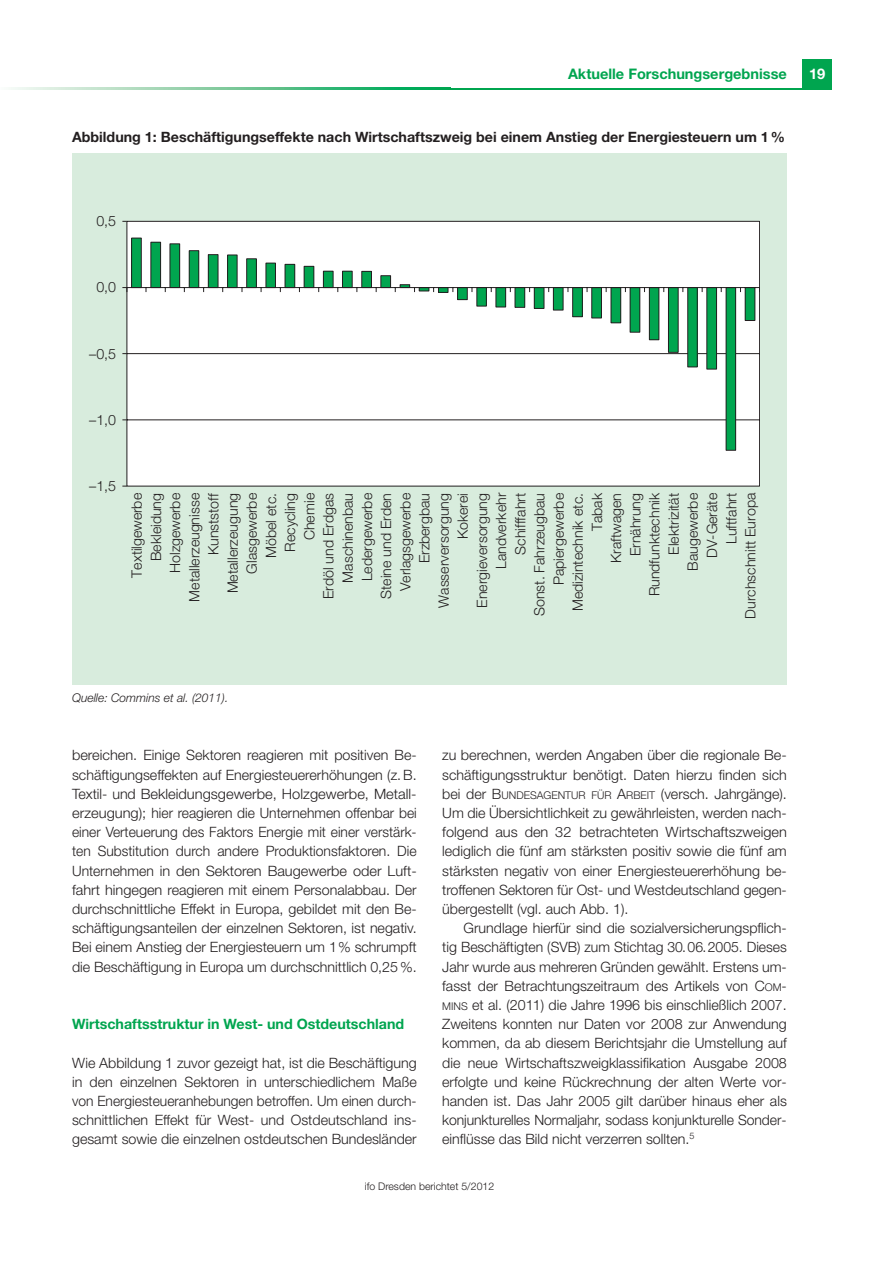
<style>
.page{position:relative;width:893px;height:1263px;background:#fff}
.page>*{position:absolute;margin:0;border:0;box-sizing:border-box;transform-origin:0 0}
.t1{font:700 14.7px "Helvetica Neue";color:#fff}
.t2{font:700 14.55px "Helvetica Neue";color:#00a54f}
.t3{font:300 14.25px/19.2px "Helvetica Neue";color:#231f20;text-align:justify}
.t4{font:700 14.25px "Helvetica Neue";color:#231f20}
.t5{font:700 14.25px "Helvetica Neue";color:#00a54f}
.t6{font:italic 300 12px "Helvetica Neue";color:#231f20}
.t7{font:300 10.5px "Helvetica Neue";color:#231f20}
.s1{font-size:10.65px}
</style>
<div class="page">
<div style="left:802px;top:60px;width:30px;height:29px;background:#00a54f"></div>
<hr style="left:447px;top:88px;width:385px;height:1px;background:#00a54f">
<svg style="left:11px;top:88px;width:436px;height:1px"></svg>
<div style="left:72px;top:153px;width:714px;height:532px;background:#d8ecdd"></div>
<svg style="left:122px;top:221px;width:638px;height:266px;background:#e8f1ec"></svg>
<p class="t2" style="left:568px;top:69px;width:220px">Aktuelle Forschungsergebnisse</p>
<p class="t4" style="left:72px;top:132px;width:714px">Abbildung 1: Beschäftigungseffekte nach Wirtschaftszweig bei einem Anstieg der Energiesteuern um 1 %</p>
<p class="t1" style="left:809px;top:69px;width:18px">19</p>
<p class="t3" style="left:96px;top:213px;width:21px">0,5</p>
<p class="t3" style="left:96px;top:279px;width:21px">0,0</p>
<p class="t3" style="left:89px;top:345px;width:28px">–0,5</p>
<p class="t3" style="left:89px;top:412px;width:28px">–1,0</p>
<p class="t3" style="left:89px;top:478px;width:28px">–1,5</p>
<p class="t3" style="left:129px;top:619px;width:127px;text-align:right;rotate:-90deg">Textilgewerbe<br>Bekleidung<br>Holzgewerbe<br>Metallerzeugnisse<br>Kunststoff<br>Metallerzeugung<br>Glasgewerbe<br>Möbel etc.<br>Recycling<br>Chemie<br>Erdöl und Erdgas<br>Maschinenbau<br>Ledergewerbe<br>Steine und Erden<br>Verlagsgewerbe<br>Erzbergbau<br>Wasserversorgung<br>Kokerei<br>Energieversorgung<br>Landverkehr<br>Schifffahrt<br>Sonst. Fahrzeugbau<br>Papiergewerbe<br>Medizintechnik etc.<br>Tabak<br>Kraftwagen<br>Ernährung<br>Rundfunktechnik<br>Elektrizität<br>Baugewerbe<br>DV-Geräte<br>Luftfahrt<br>Durchschnitt Europa</p>
<p class="t6" style="left:72px;top:693px;width:158px">Quelle: Commins et al. (2011).</p>
<p class="t3" style="left:72px;top:747px;width:346px">bereichen. Einige Sektoren reagieren mit positiven Be&shy;schäftigungseffekten auf Energiesteuererhöhungen (z. B.<br>Textil- und Be kleidungsgewerbe, Holzgewerbe, Metall&shy;erzeugung); hier reagieren die Unternehmen offenbar bei einer Ver teu erung des Faktors Energie mit einer verstärk&shy;ten Substitu tion durch andere Produktionsfaktoren. Die Unternehmen in den Sektoren Baugewerbe oder Luft&shy;fahrt hingegen reagieren mit einem Personalabbau. Der durchschnitt liche Effekt in Europa, gebildet mit den Be&shy;schäftigungsanteilen der einzelnen Sektoren, ist negativ.<br>Bei einem Anstieg der Energiesteuern um 1% schrumpft die Beschäftigung in Europa um durchschnittlich 0,25 %.</p>
<p class="t5" style="left:72px;top:1019px;width:333px">Wirtschaftsstruktur in West- und Ostdeutschland</p>
<p class="t3" style="left:72px;top:1054px;width:346px">Wie Abbildung 1 zuvor gezeigt hat, ist die Beschäftigung in den einzelnen Sektoren in unterschiedlichem Maße von Energiesteueranhebungen betroffen. Um einen durch - schnittlichen Effekt für West- und Ostdeutschland ins - gesamt sowie die einzelnen ostdeutschen Bundesländer</p>
<p class="t3" style="left:442px;top:747px;width:346px">zu berechnen, werden Angaben über die regionale Be&shy;schäftigungsstruktur benötigt. Daten hierzu finden sich bei der B<span class="s1">UNDESAGENTUR FÜR</span> A<span class="s1">RBEIT</span> (versch. Jahrgänge).<br>Um die Übersichtlichkeit zu gewährleisten, werden nach&shy;folgend aus den 32 betrachteten Wirtschaftszweigen lediglich die fünf am stärksten positiv sowie die fünf am stärksten negativ von einer Energiesteuererhöhung be&shy;troffenen Sektoren für Ost- und Westdeutschland gegen - übergestellt (vgl. auch Abb. 1).</p>
<p class="t3" style="left:442px;top:920px;width:346px;text-indent:21px">Grundlage hierfür sind die sozialversicherungspflich&shy;tig Beschäftigten (SVB) zum Stichtag 30.06.2005. Dieses Jahr wurde aus mehreren Gründen gewählt. Erstens um&shy;fasst der Betrachtungszeitraum des Artikels von C<span class="s1">OM</span>-<span class="s1">MINS</span> et al. (2011) die Jahre 1996 bis einschließlich 2007.<br>Zweitens konnten nur Daten vor 2008 zur Anwendung kommen, da ab diesem Berichtsjahr die Umstellung auf die neue Wirtschaftszweigklassifikation Ausgabe 2008 erfolgte und keine Rückrechnung der alten Werte vor&shy;handen ist. Das Jahr 2005 gilt darüber hinaus eher als konjunkturelles Normaljahr, sodass konjunkturelle Sonder&shy;einflüsse das Bild nicht verzerren sollten.<sup>5</sup></p>
<p class="t7" style="left:365px;top:1182px;width:131px">ifo Dresden berichtet 5/2012</p>
</div>
